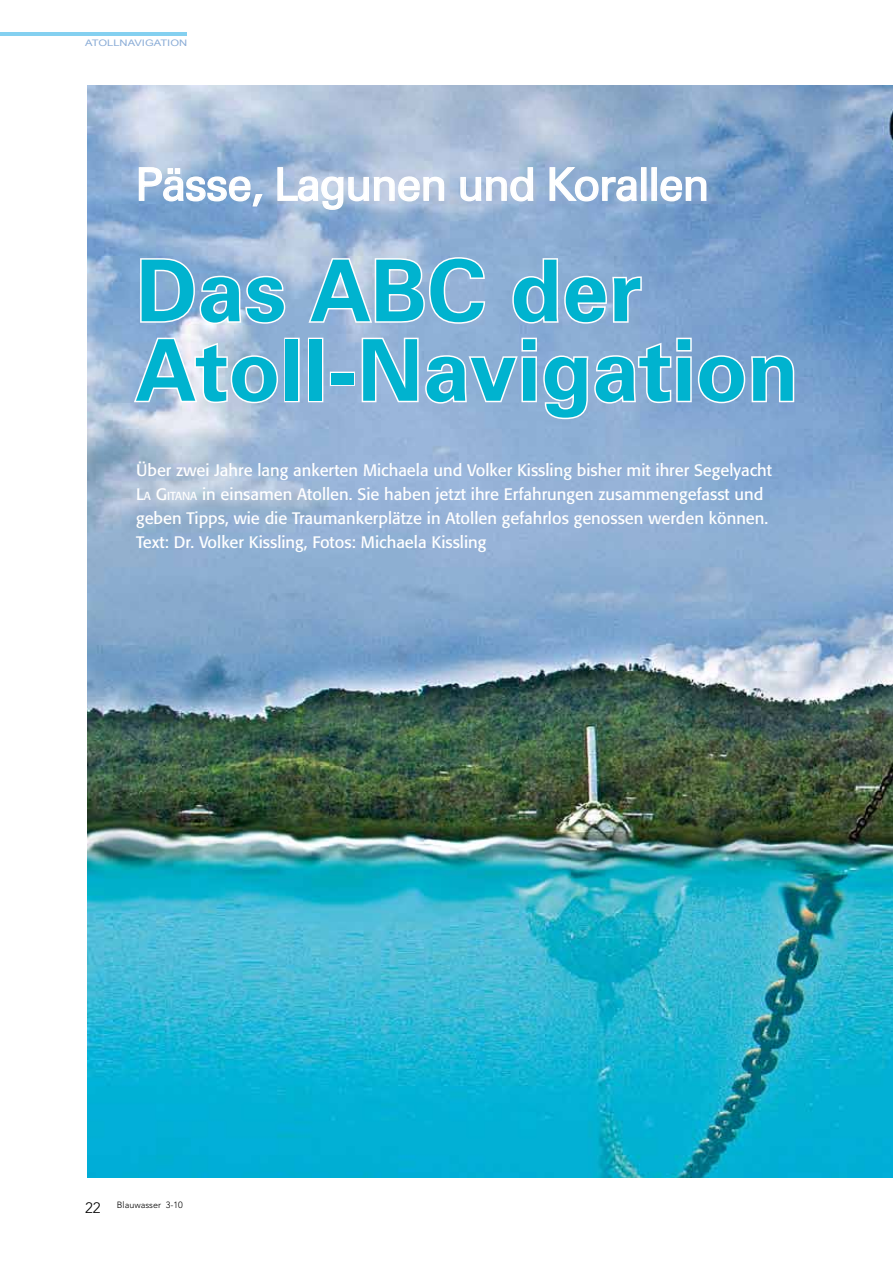
<style>
.page{position:relative;width:893px;height:1263px;background:#fff}
.page>*{position:absolute;margin:0;border:0;box-sizing:border-box;transform-origin:0 0}
.t1{font:700 85.5px/79.5px "Zurich BT";color:#00b3cf}
.t2{font:45px "Zurich BT";letter-spacing:-.02em;color:#fff}
.t3{font:16.5px/24px "Formata";color:#fff}
.t4{font:300 9px "Avenir";color:#000}
.t5{font:9px "Arial";color:#8badd7;scale:1.25 1}
.s1{font-style:inherit}
.s2{font-size:11.55px}
.s3{font-size:15px}
</style>
<div class="page">
<hr style="left:0;top:33px;width:187px;height:3px;background:#84d0f0">
<img style="left:87px;top:85px;width:806px;height:1093px">
<svg style="left:138px;top:166px;width:126px;height:42px;background:#9ebbdb"></svg>
<svg style="left:277px;top:166px;width:168px;height:45px;background:#becee3"></svg>
<svg style="left:460px;top:166px;width:74px;height:36px;background:#bdcce2"></svg>
<svg style="left:549px;top:166px;width:89px;height:36px;background:#a4bdda"></svg>
<div style="left:641px;top:167px;width:6px;height:34px;border:1px solid #fff"></div>
<div style="left:651px;top:167px;width:6px;height:34px;border:1px solid #fff"></div>
<svg style="left:660px;top:176px;width:47px;height:26px"></svg>
<svg style="left:139px;top:256px;width:148px;height:70px"></svg>
<svg style="left:307px;top:256px;width:180px;height:69px"></svg>
<svg style="left:511px;top:257px;width:132px;height:68px"></svg>
<svg style="left:132px;top:336px;width:148px;height:69px"></svg>
<div style="left:284px;top:338px;width:16px;height:64px;border:3px solid #fff"></div>
<div style="left:308px;top:338px;width:15px;height:64px;border:3px solid #fff"></div>
<div style="left:330px;top:372px;width:25px;height:14px;border:3px solid #fff"></div>
<svg style="left:360px;top:336px;width:436px;height:85px;background:#9fbbdb"></svg>
<p class="t5" style="left:85px;top:37px;width:83px">ATOLLNAVIGATION</p>
<h2 class="t2" style="left:136px;top:157px;width:575px">Pässe, Lagunen und Korallen</h2>
<h1 class="t1" style="left:136px;top:250px;width:664px">Das ABC der<br>Atoll-Navigation</h1>
<p class="t3" style="left:136px;top:458px;width:637px">Über zwei Jahre lang ankerten Michaela und Volker Kissling bisher mit ihrer Segelyacht <span class="s1">L</span><span class="s2">A</span> <span class="s1">G</span><span class="s2">ITANA</span> in einsamen Atollen. Sie haben jetzt ihre Erfahrungen zusammengefasst und geben Tipps, wie die Traumankerplätze in Atollen gefahrlos genossen werden können.<br>Text: Dr. Volker Kissling, Fotos: Michaela Kissling</p>
<p class="t4" style="left:85px;top:1200px;width:99px"><span class="s3">22</span> Blauwasser 3-10</p>
</div>
